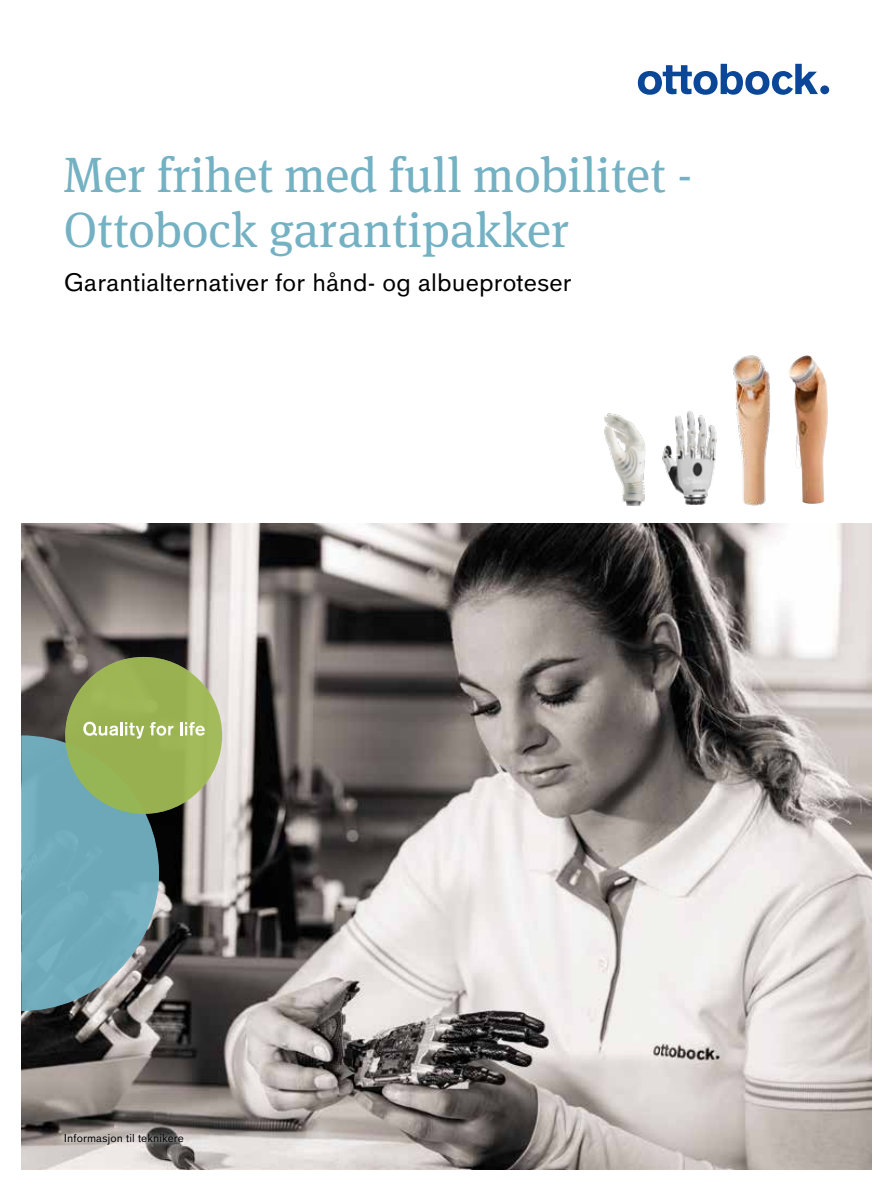
<style>
.page{position:relative;width:893px;height:1191px;background:#fff}
.page>*{position:absolute;margin:0;border:0;box-sizing:border-box;transform-origin:0 0}
.t1{font:49.5px/55.5px "OBO Serif";color:#73b1c3}
.t2{font:24.75px "OBO Sans";letter-spacing:.005em;color:#000}
.t3{font:11.25px "OBO Sans";letter-spacing:.005em;color:#000}
</style>
<div class="page">
<div style="left:820px;top:85px;width:9px;height:9px;background:#0b4697;border-radius:50%"></div>
<svg style="left:638px;top:64px;width:180px;height:31px"></svg>
<img style="left:21px;top:523px;width:851px;height:646px">
<div style="left:65px;top:657px;width:157px;height:157px;background:#9eb554;border-radius:50%"></div>
<svg style="left:21px;top:721px;width:152px;height:290px"></svg>
<svg style="left:180px;top:722px;width:25px;height:13px"></svg>
<img style="left:733px;top:355px;width:37px;height:151px">
<img style="left:788px;top:355px;width:40px;height:149px">
<img style="left:662px;top:411px;width:55px;height:93px">
<img style="left:604px;top:413px;width:42px;height:93px">
<svg style="left:50px;top:1120px;width:148px;height:38px"></svg>
<p class="t1" style="left:64px;top:147px;width:630px">Mer frihet med full mobilitet -<br>Ottobock garantipakker</p>
<p class="t2" style="left:64px;top:268px;width:509px">Garantialternativer for hånd- og albueproteser</p>
<p class="t3" style="left:64px;top:1131px;width:122px">Informasjon til teknikere</p>
</div>
